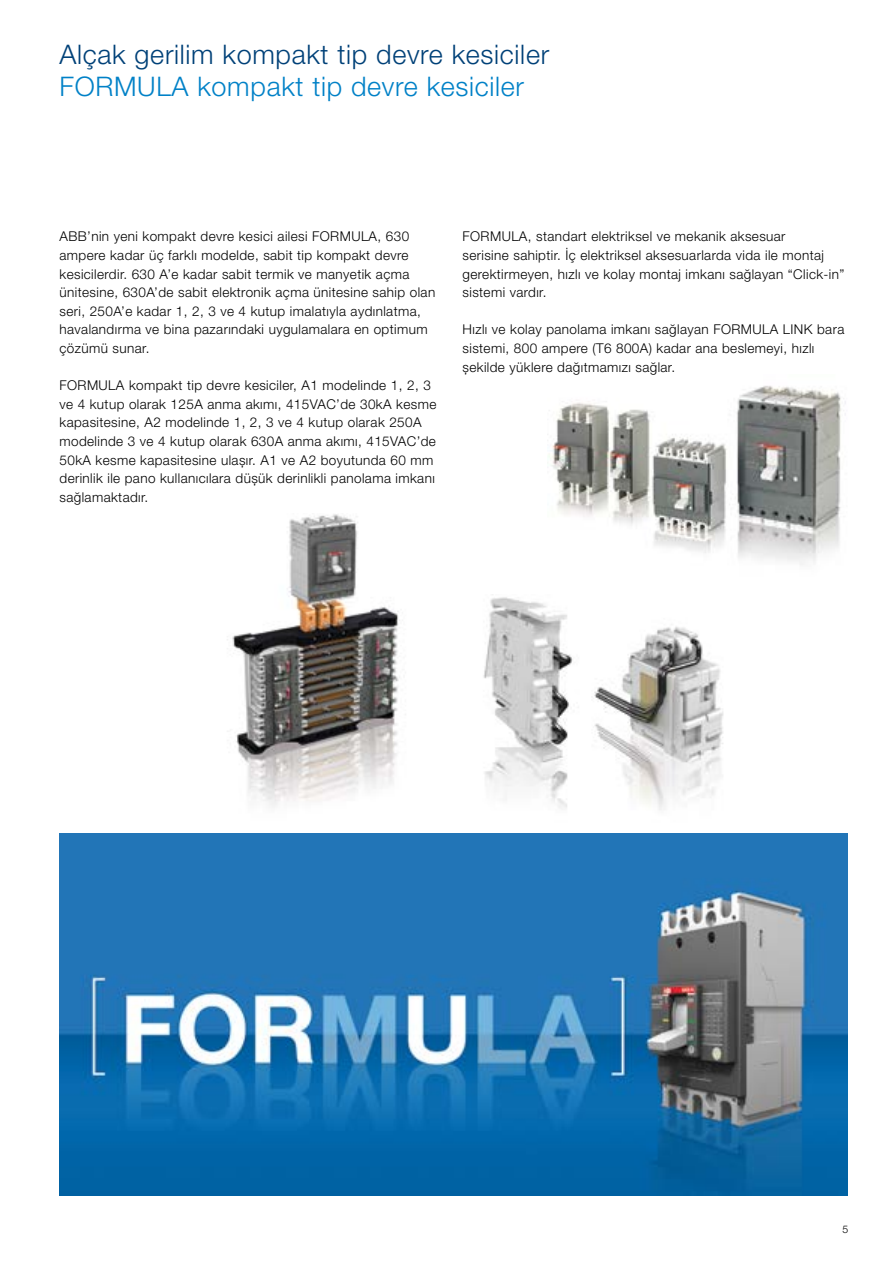
<style>
.page{position:relative;width:893px;height:1263px;background:#fff}
.page>*{position:absolute;margin:0;border:0;box-sizing:border-box;transform-origin:0 0}
.t1{font:300 27px "Helvetica Neue LT Pro";letter-spacing:.025em;color:#004178}
.t2{font:300 27px "Helvetica Neue LT Pro";letter-spacing:.025em;color:#0081c7}
.t3{font:300 13.5px/18.6px "Helvetica Neue LT Pro";letter-spacing:.03em;color:#000}
.t4{font:300 10.5px "Helvetica Neue LT Pro";color:#000}
</style>
<div class="page">
<img style="left:483px;top:594px;width:241px;height:216px">
<img style="left:227px;top:514px;width:173px;height:293px">
<img style="left:548px;top:385px;width:298px;height:180px">
<img style="left:60px;top:833px;width:788px;height:362px">
<h1 class="t1" style="left:60px;top:38px;width:491px">Alçak gerilim kompakt tip devre kesiciler</h1>
<h1 class="t2" style="left:60px;top:70px;width:466px">FORMULA kompakt tip devre kesiciler</h1>
<p class="t3" style="left:60px;top:227px;width:377px">ABB’nin yeni kompakt devre kesici ailesi FORMULA, 630 ampere kadar üç farklı modelde, sabit tip kompakt devre kesicilerdir. 630 A’e kadar sabit termik ve manyetik açma ünitesine, 630A’de sabit elektronik açma ünitesine sahip olan seri, 250A’e kadar 1, 2, 3 ve 4 kutup imalatıyla aydınlatma, havalandırma ve bina pazarındaki uygulamalara en optimum çözümü sunar.</p>
<p class="t3" style="left:60px;top:376px;width:378px">FORMULA kompakt tip devre kesiciler, A1 modelinde 1, 2, 3 ve 4 kutup olarak 125A anma akımı, 415VAC’de 30kA kesme kapasitesine, A2 modelinde 1, 2, 3 ve 4 kutup olarak 250A modelinde 3 ve 4 kutup olarak 630A anma akımı, 415VAC’de 50kA kesme kapasitesine ulaşır. A1 ve A2 boyutunda 60 mm derinlik ile pano kullanıcılara düşük derinlikli panolama imkanı sağlamaktadır.</p>
<p class="t3" style="left:463px;top:227px;width:383px">FORMULA, standart elektriksel ve mekanik aksesuar<br>serisine sahiptir. İç elektriksel aksesuarlarda vida ile montaj gerektirmeyen, hızlı ve kolay montaj imkanı sağlayan “Click-in” sistemi vardır.</p>
<p class="t3" style="left:463px;top:320px;width:383px">Hızlı ve kolay panolama imkanı sağlayan FORMULA LINK bara sistemi, 800 ampere (T6 800A) kadar ana beslemeyi, hızlı şekilde yüklere dağıtmamızı sağlar.</p>
<p class="t4" style="left:842px;top:1223px;width:7px">5</p>
</div>
